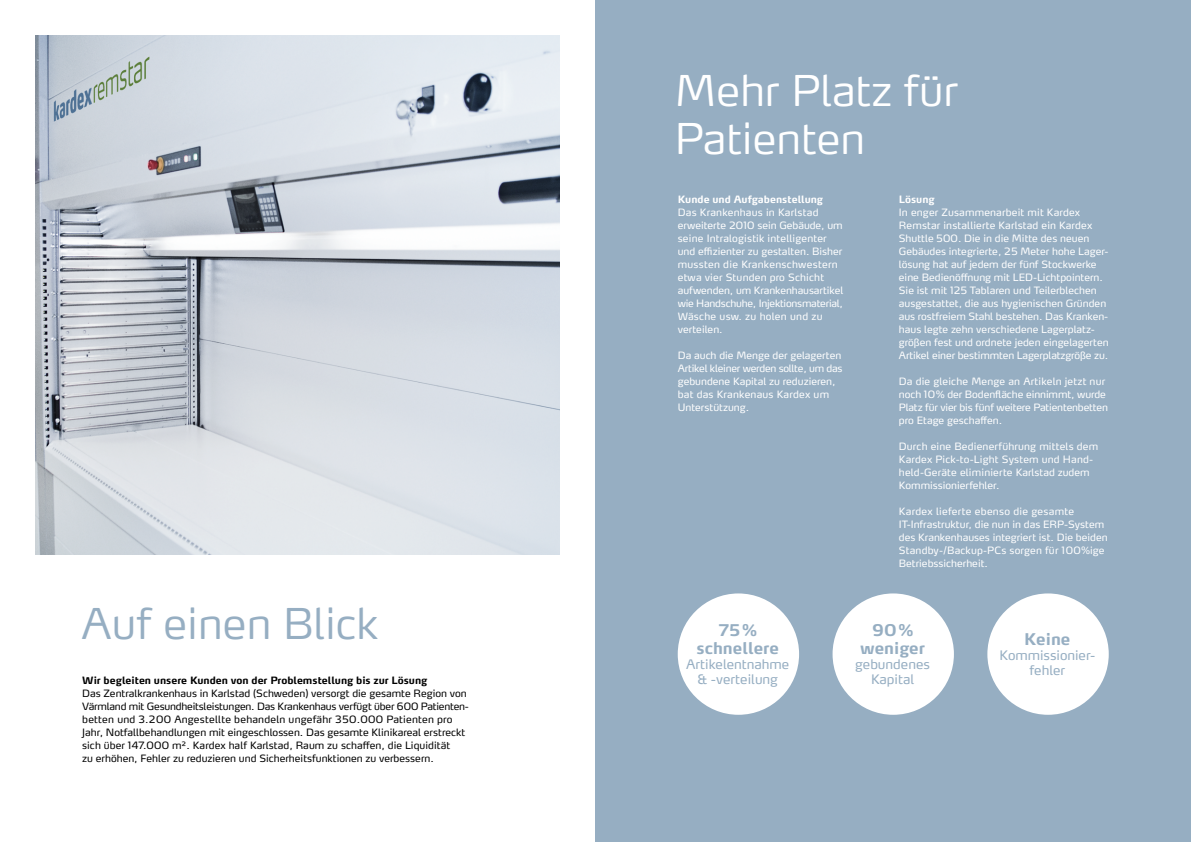
<style>
.page{position:relative;width:1191px;height:842px;background:#fff}
.page>*{position:absolute;margin:0;border:0;box-sizing:border-box;transform-origin:0 0}
.t1{font:300 42px/48px "Max OT";color:#fff}
.t2{font:300 42px "Max OT";color:#96aec2}
.t3{font:700 16px/18px "Max OT";color:#96aec2;text-align:center}
.t4{font:13px/15px "Max OT";color:#96aec2;text-align:center}
.t5{font:10px/13px "Max OT";color:#fff}
.t6{font:10px/13px "Max OT";color:#000}
.t7{font:700 10px "Max OT";color:#000}
.t8{font:700 10px "Max OT";color:#fff}
</style>
<div class="page">
<div style="left:595px;top:0;width:596px;height:842px;background:#96aec2"></div>
<img style="left:36px;top:36px;width:524px;height:518px">
<div style="left:677px;top:593px;width:122px;height:122px;background:#fff;border-radius:50%"></div>
<div style="left:832px;top:593px;width:122px;height:122px;background:#fff;border-radius:50%"></div>
<div style="left:987px;top:593px;width:121px;height:122px;background:#fff;border-radius:50%"></div>
<h1 class="t2" style="left:82px;top:597px;width:298px">Auf einen Blick</h1>
<p class="t7" style="left:82px;top:674px;width:347px">Wir begleiten unsere Kunden von der Problemstellung bis zur Lösung</p>
<p class="t6" style="left:82px;top:687px;width:387px">Das Zentralkrankenhaus in Karlstad (Schweden) versorgt die gesamte Region von Värmland mit Gesundheitsleistungen. Das Krankenhaus verfügt über 600 Patienten&shy;betten und 3.200 Angestellte behandeln ungefähr 350.000 Patienten pro Jahr, Notfallbehandlungen mit eingeschlossen. Das gesamte Klinikareal erstreckt sich über 147.000 m². Kardex half Karlstad, Raum zu schaffen, die Liquidität<br>zu erhöhen, Fehler zu reduzieren und Sicherheitsfunktionen zu verbessern.</p>
<h1 class="t1" style="left:675px;top:66px;width:285px">Mehr Platz für<br>Patienten</h1>
<p class="t8" style="left:678px;top:193px;width:147px">Kunde und Aufgabenstellung</p>
<p class="t5" style="left:678px;top:206px;width:167px">Das Krankenhaus in Karlstad erweiterte 2010 sein Gebäude, um seine Intralogistik intelligenter und effizienter zu gestalten. Bisher mussten die Krankenschwestern etwa vier Stunden pro Schicht aufwenden, um Krankenhausartikel wie Handschuhe, Injektionsmaterial,<br>Wäsche usw. zu holen und zu verteilen.</p>
<p class="t5" style="left:678px;top:349px;width:166px">Da auch die Menge der gelagerten<br>Artikel kleiner werden sollte, um das gebundene Kapital zu reduzieren, bat das Krankenaus Kardex um<br>Unterstützung.</p>
<p class="t8" style="left:899px;top:193px;width:37px">Lösung</p>
<p class="t5" style="left:899px;top:206px;width:211px">In enger Zusammenarbeit mit Kardex Remstar installierte Karlstad ein Kardex Shuttle 500. Die in die Mitte des neuen Gebäudes integrierte, 25 Meter hohe Lager&shy;lösung hat auf jedem der fünf Stockwerke eine Bedienöffnung mit LED-Lichtpointern.<br>Sie ist mit 125 Tablaren und Teilerblechen ausgestattet, die aus hygienischen Gründen aus rostfreiem Stahl bestehen. Das Kranken&shy;haus legte zehn verschiedene Lagerplatz&shy;größen fest und ordnete jeden eingelagerten Artikel einer bestimmten Lagerplatzgröße zu.</p>
<p class="t5" style="left:899px;top:375px;width:211px">Da die gleiche Menge an Artikeln jetzt nur noch 10% der Bodenfläche einnimmt, wurde Platz für vier bis fünf weitere Patientenbetten pro Etage geschaffen.</p>
<p class="t5" style="left:899px;top:440px;width:201px">Durch eine Bedienerführung mittels dem Kardex Pick-to-Light System und Hand&shy;held-Geräte eliminierte Karlstad zudem Kommissionierfehler.</p>
<p class="t5" style="left:899px;top:505px;width:210px">Kardex lieferte ebenso die gesamte IT-Infrastruktur, die nun in das ERP-System des Krankenhauses integriert ist. Die beiden Standby-/Backup-PCs sorgen für 100%ige Betriebssicherheit.</p>
<h2 class="t3" style="left:696px;top:621px;width:84px">75% schnellere</h2>
<h3 class="t4" style="left:686px;top:657px;width:105px">Artikelentnahme &amp; -verteilung</h3>
<h2 class="t3" style="left:860px;top:621px;width:66px">90% weniger</h2>
<h3 class="t4" style="left:855px;top:657px;width:76px">gebundenes<br>Kapital</h3>
<h2 class="t3" style="left:1024px;top:630px;width:48px">Keine</h2>
<h3 class="t4" style="left:999px;top:648px;width:96px">Kommissionier&shy;fehler</h3>
</div>
